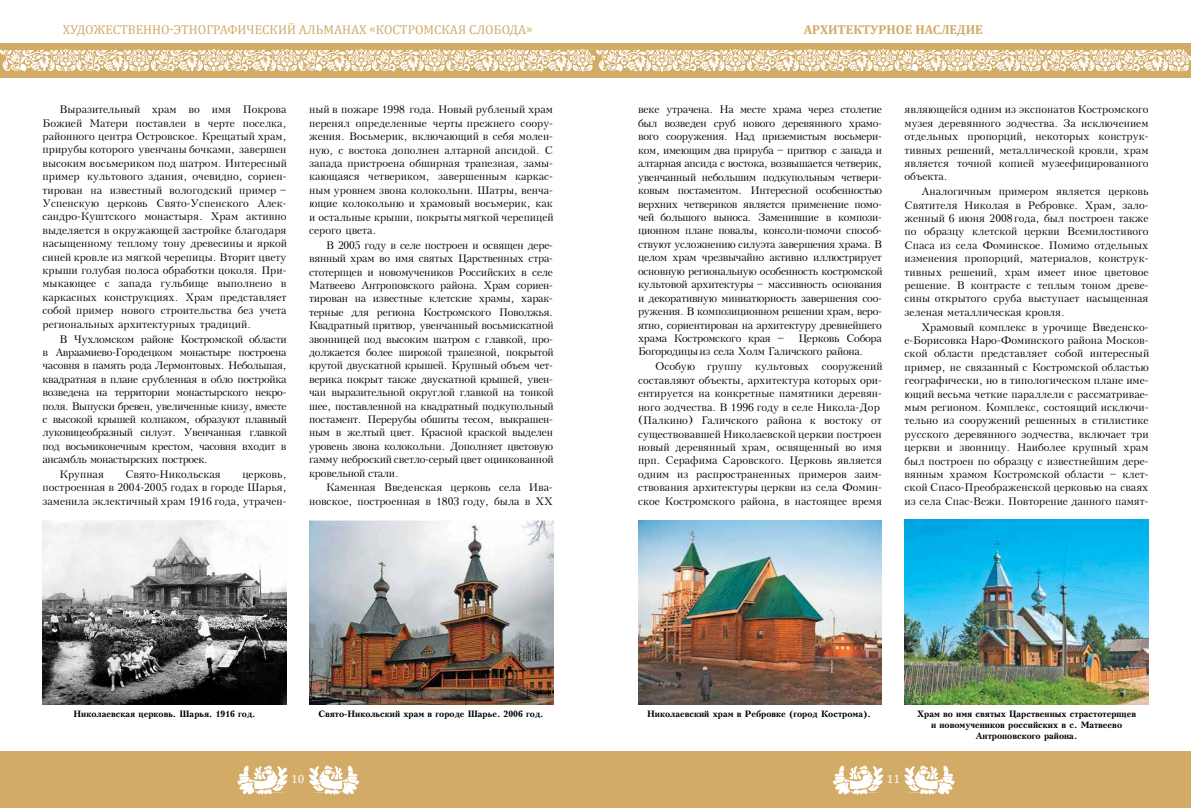
<style>
.page{position:relative;width:1191px;height:808px;background:#fff}
.page>*{position:absolute;margin:0;border:0;box-sizing:border-box;transform-origin:0 0}
.t1{font:13px "Cambria";color:#d2ab67}
.t2{font:700 13px "Cambria";color:#d2ab67}
.t3{font:12px "Cambria";color:#fff}
.t4{font:11px/13.4px "Peterburg";color:#000;text-align:justify}
.t5{font:11px/13.4px "Peterburg";letter-spacing:-.025em;color:#000}
.t6{font:700 9px/10.8px "Peterburg";color:#000;text-align:center}
</style>
<div class="page">
<div style="left:0;top:43px;width:595px;height:34px;background:#d2ab67"></div>
<div style="left:0;top:751px;width:595px;height:57px;background:#d2ab67"></div>
<svg style="left:237px;top:765px;width:51px;height:30px"></svg>
<svg style="left:309px;top:765px;width:50px;height:30px"></svg>
<div style="left:595px;top:751px;width:596px;height:57px;background:#d2ab67"></div>
<svg style="left:833px;top:765px;width:51px;height:30px"></svg>
<svg style="left:904px;top:765px;width:50px;height:30px"></svg>
<div style="left:596px;top:43px;width:595px;height:34px;background:#d2ab67"></div>
<svg style="left:0;top:49px;width:1191px;height:23px"></svg>
<img style="left:43px;top:520px;width:244px;height:184px">
<img style="left:309px;top:520px;width:244px;height:184px">
<img style="left:904px;top:520px;width:244px;height:184px">
<img style="left:638px;top:520px;width:244px;height:184px">
<p class="t1" style="left:63px;top:22px;width:471px">ХУДОЖЕСТВЕННО-ЭТНОГРАФИЧЕСКИЙ АЛЬМАНАХ «КОСТРОМСКАЯ СЛОБОДА»</p>
<p class="t2" style="left:803px;top:20px;width:181px">АРХИТЕКТУРНОЕ НАСЛЕДИЕ</p>
<p class="t4" style="left:43px;top:103px;width:246px;text-indent:17px">Выразительный храм во имя Покрова Божией Матери поставлен в черте поселка, районного центра Островское. Крещатый храм, прирубы которого увенчаны бочками, завершен высоким восьмериком под шатром. Интересный пример культового здания, очевидно, сориен&shy;тирован на известный вологодский пример – Успенскую церковь Свято-Успенского Алек&shy;сандро-Куштского монастыря. Храм активно выделяется в окружающей застройке благодаря насыщенному теплому тону древесины и яркой синей кровле из мягкой черепицы. Вторит цвету крыши голубая полоса обработки цоколя. При&shy;мыкающее с запада гульбище выполнено в каркасных конструкциях. Храм представляет собой пример нового строительства без учета региональных архитектурных традиций.</p>
<p class="t4" style="left:43px;top:332px;width:246px;text-indent:17px">В Чухломском районе Костромской области в Авраамиево-Городецком монастыре построена часовня в память рода Лермонтовых. Небольшая, квадратная в плане срубленная в обло постройка возведена на территории монастырского некро&shy;поля. Выпуски бревен, увеличенные книзу, вместе с высокой крышей колпаком, образуют плавный луковицеобразный силуэт. Увенчанная главкой под восьмиконечным крестом, часовня входит в ансамбль монастырских построек.</p>
<p class="t4" style="left:60px;top:467px;width:46px">Крупная</p>
<p class="t4" style="left:125px;top:467px;width:97px">Свято-Никольская</p>
<p class="t4" style="left:43px;top:467px;width:245px;text-indent:200px">церковь, построенная в 2004-2005 годах в городе Шарья, заменила эклектичный храм 1916 года, утрачен-</p>
<p class="t4" style="left:309px;top:103px;width:246px">ный в пожаре 1998 года. Новый рубленый храм перенял определенные черты прежнего соору&shy;жения. Восьмерик, включающий в себя молен&shy;ную, с востока дополнен алтарной апсидой. С запада пристроена обширная трапезная, замы&shy;кающаяся четвериком, завершенным каркас&shy;ным уровнем звона колокольни. Шатры, венча&shy;ющие колокольню и храмовый восьмерик, как и остальные крыши, покрыты мягкой черепицей серого цвета.</p>
<p class="t4" style="left:309px;top:238px;width:246px;text-indent:17px">В 2005 году в селе построен и освящен дере&shy;вянный храм во имя святых Царственных стра&shy;стотерпцев и новомучеников Российских в селе Матвеево Антроповского района. Храм сориен&shy;тирован на известные клетские храмы, харак&shy;терные для региона Костромского Поволжья.<br>Квадратный притвор, увенчанный восьмискатной звонницей под высоким шатром с главкой, про&shy;должается более широкой трапезной, покрытой крутой двускатной крышей. Крупный объем чет&shy;верика покрыт также двускатной крышей, увен&shy;чан выразительной округлой главкой на тонкой шее, поставленной на квадратный подкупольный постамент. Перерубы обшиты тесом, выкрашен&shy;ным в желтый цвет. Красной краской выделен уровень звона колокольни. Дополняет цветовую гамму неброский светло-серый цвет оцинкованной кровельной стали.</p>
<p class="t4" style="left:309px;top:481px;width:245px;text-align:right">Каменная Введенская церковь села Ива&shy;новское, построенная в 1803 году, была в XX</p>
<p class="t4" style="left:638px;top:103px;width:246px">веке утрачена. На месте храма через столетие был возведен сруб нового деревянного храмо&shy;вого сооружения. Над приземистым восьмери&shy;ком, имеющим два прируба – притвор с запада и алтарная апсида с востока, возвышается четверик, увенчанный небольшим подкупольным четвери&shy;ковым постаментом. Интересной особенностью верхних четвериков является применение помо&shy;чей большого выноса. Заменившие в компози&shy;ционном плане повалы, консоли-помочи способ&shy;ствуют усложнению силуэта завершения храма. В целом храм чрезвычайно активно иллюстрирует основную региональную особенность костромской культовой архитектуры – массивность основания и декоративную миниатюрность завершения соо&shy;ружения. В композиционном решении храм, веро&shy;ятно, сориентирован на архитектуру древнейшего храма Костромского края –</p>
<p class="t5" style="left:638px;top:331px;width:245px;text-indent:160px">Церковь Собора<br>Богородицы из села Холм Галичского района.</p>
<p class="t4" style="left:638px;top:360px;width:246px;text-align:left;text-indent:17px">Особую группу культовых сооружений составляют объекты, архитектура которых ори&shy;ентируется на конкретные памятники деревян&shy;ного зодчества. В 1996 году в селе Никола-Дор (Палкино) Галичского района к востоку от существовавшей Николаевской церкви построен новый деревянный храм, освященный во имя прп. Серафима Саровского. Церковь является одним из распространенных примеров заим&shy;ствования архитектуры церкви из села Фомин&shy;ское Костромского района, в настоящее время</p>
<p class="t4" style="left:904px;top:103px;width:245px">являющейся одним из экспонатов Костромского музея деревянного зодчества. За исключением отдельных пропорций, некоторых конструк&shy;тивных решений, металлической кровли, храм является точной копией музеефицированного объекта.</p>
<p class="t4" style="left:904px;top:185px;width:245px;text-indent:17px">Аналогичным примером является церковь Святителя Николая в Ребровке. Храм, зало&shy;женный 6 июня 2008 года, был построен также по образцу клетской церкви Всемилостивого Спаса из села Фоминское. Помимо отдельных изменения пропорций, материалов, конструк&shy;тивных решений, храм имеет иное цветовое решение. В контрасте с теплым тоном древе&shy;сины открытого сруба выступает насыщенная зеленая металлическая кровля.</p>
<p class="t4" style="left:904px;top:320px;width:246px;text-indent:17px">Храмовый комплекс в урочище Введенско&shy;е-Борисовка Наро-Фоминского района Москов&shy;ской области представляет собой интересный пример, не связанный с Костромской областью географически, но в типологическом плане име&shy;ющий весьма четкие параллели с рассматривае&shy;мым регионом. Комплекс, состоящий исключи&shy;тельно из сооружений решенных в стилистике русского деревянного зодчества, включает три церкви и звонницу. Наиболее крупный храм был построен по образцу с известнейшим дере&shy;вянным храмом Костромской области – клет&shy;ской Спасо-Преображенской церковью на сваях из села Спас-Вежи. Повторение данного памят-</p>
<p class="t6" style="left:74px;top:709px;width:183px">Николаевская церковь. Шарья. 1916 год.</p>
<p class="t6" style="left:318px;top:709px;width:226px">Свято-Никольский храм в городе Шарье. 2006 год.</p>
<p class="t6" style="left:647px;top:709px;width:225px">Николаевский храм в Ребровке (город Кострома).</p>
<p class="t6" style="left:917px;top:709px;width:221px">Храм во имя святых Царственных страстотерпцев и новомучеников российских в с. Матвеево<br>Антроповского района.</p>
<p class="t3" style="left:291px;top:772px;width:15px">10</p>
<p class="t3" style="left:887px;top:772px;width:15px">11</p>
</div>
